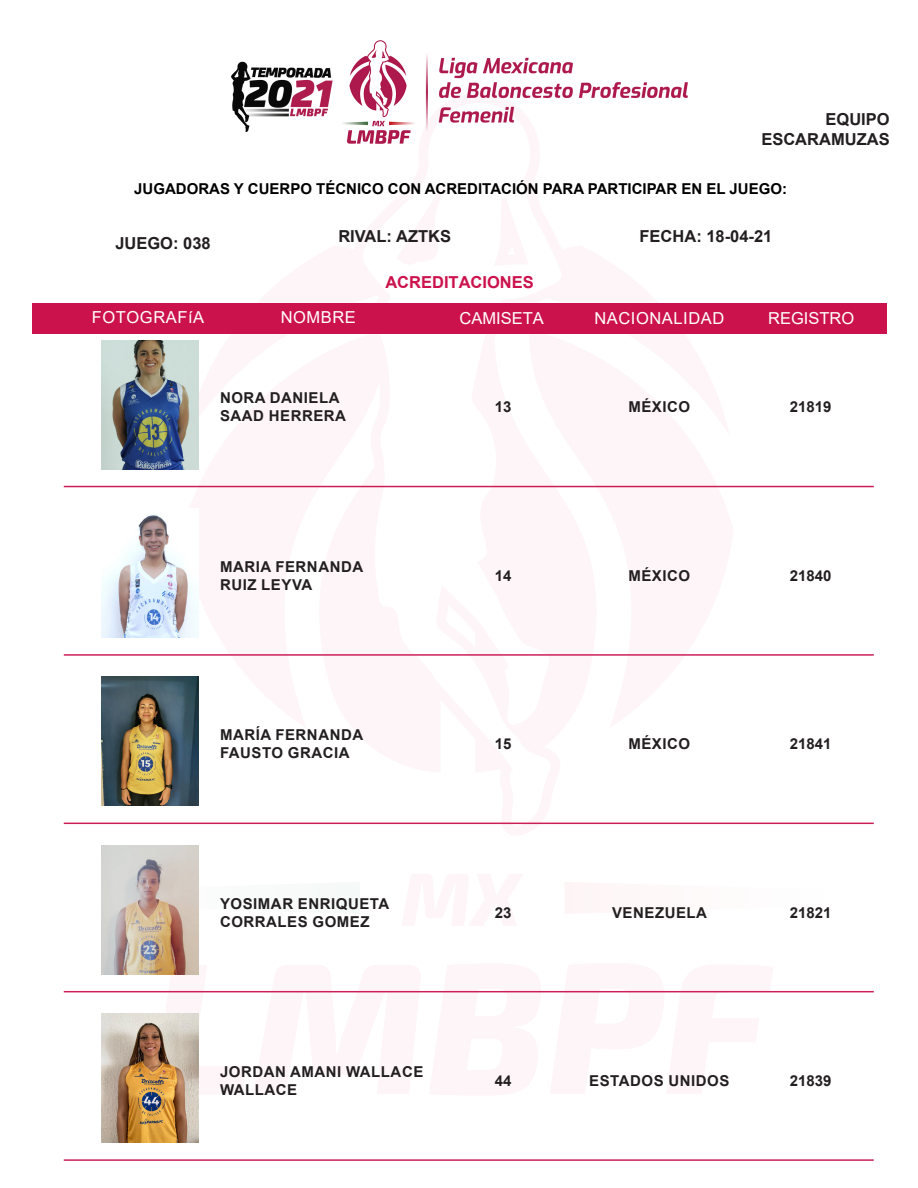
<style>
.page{position:relative;width:918px;height:1188px;background:#fff}
.page>*{position:absolute;margin:0;border:0;box-sizing:border-box;transform-origin:0 0}
.t1{font:700 16.5px/19.8px "Arial";color:#231f20;text-align:right}
.t2{font:16.5px "Arial";letter-spacing:.035em;color:#fff}
.t3{font:16.5px "Arial";color:#fff}
.t4{font:700 16.5px "Arial";color:#cc124c}
.t5{font:700 15px "Arial";letter-spacing:.035em;color:#231f20}
.t6{font:700 15px "Arial";color:#000}
</style>
<div class="page">
<svg style="left:146px;top:952px;width:639px;height:154px"></svg>
<svg style="left:101px;top:871px;width:98px;height:54px"></svg>
<svg style="left:360px;top:485px;width:204px;height:340px"></svg>
<div style="left:32px;top:303px;width:855px;height:31px;background:#cc124c"></div>
<img style="left:232px;top:40px;width:455px;height:104px">
<img style="left:102px;top:340px;width:96px;height:129px">
<hr style="left:64px;top:486px;width:810px;height:1px;background:#cc1f56">
<img style="left:102px;top:514px;width:96px;height:124px">
<hr style="left:64px;top:654px;width:810px;height:2px;background:#cc1f56">
<img style="left:102px;top:677px;width:96px;height:129px">
<hr style="left:64px;top:823px;width:810px;height:1px;background:#cc1f56">
<img style="left:102px;top:845px;width:96px;height:129px">
<hr style="left:64px;top:991px;width:810px;height:1px;background:#cc1f56">
<img style="left:102px;top:1014px;width:96px;height:129px">
<hr style="left:64px;top:1159px;width:810px;height:2px;background:#cc1f56">
<p class="t1" style="left:761px;top:110px;width:130px">EQUIPO<br>ESCARAMUZAS</p>
<p class="t6" style="left:134px;top:178px;width:654px">JUGADORAS Y CUERPO TÉCNICO CON ACREDITACIÓN PARA PARTICIPAR EN EL JUEGO:</p>
<p class="t1" style="left:115px;top:233px;width:97px">JUEGO: 038</p>
<p class="t1" style="left:338px;top:227px;width:114px">RIVAL: AZTKS</p>
<p class="t1" style="left:640px;top:227px;width:134px">FECHA: 18-04-21</p>
<p class="t4" style="left:385px;top:271px;width:150px">ACREDITACIONES</p>
<p class="t2" style="left:92px;top:306px;width:114px">FOTOGRAFíA</p>
<p class="t2" style="left:281px;top:306px;width:77px">NOMBRE</p>
<p class="t3" style="left:460px;top:307px;width:86px">CAMISETA</p>
<p class="t3" style="left:768px;top:307px;width:88px">REGISTRO</p>
<p class="t2" style="left:594px;top:307px;width:131px">NACIONALIDAD</p>
<p class="t5" style="left:220px;top:388px;width:121px">NORA DANIELA</p>
<p class="t5" style="left:220px;top:406px;width:128px">SAAD HERRERA</p>
<p class="t5" style="left:220px;top:556px;width:145px">MARIA FERNANDA</p>
<p class="t5" style="left:220px;top:574px;width:94px">RUIZ LEYVA</p>
<p class="t5" style="left:220px;top:724px;width:145px">MARÍA FERNANDA</p>
<p class="t5" style="left:220px;top:742px;width:131px">FAUSTO GRACIA</p>
<p class="t5" style="left:220px;top:893px;width:171px">YOSIMAR ENRIQUETA</p>
<p class="t5" style="left:220px;top:911px;width:151px">CORRALES GOMEZ</p>
<p class="t5" style="left:220px;top:1061px;width:205px">JORDAN AMANI WALLACE</p>
<p class="t5" style="left:220px;top:1079px;width:79px">WALLACE</p>
<p class="t5" style="left:495px;top:397px;width:18px">13</p>
<p class="t5" style="left:628px;top:397px;width:63px">MÉXICO</p>
<p class="t5" style="left:790px;top:397px;width:43px">21819</p>
<p class="t5" style="left:495px;top:565px;width:18px">14</p>
<p class="t5" style="left:628px;top:565px;width:63px">MÉXICO</p>
<p class="t5" style="left:790px;top:565px;width:43px">21840</p>
<p class="t5" style="left:495px;top:733px;width:18px">15</p>
<p class="t5" style="left:628px;top:733px;width:63px">MÉXICO</p>
<p class="t5" style="left:790px;top:733px;width:43px">21841</p>
<p class="t5" style="left:495px;top:902px;width:18px">23</p>
<p class="t5" style="left:612px;top:902px;width:97px">VENEZUELA</p>
<p class="t5" style="left:790px;top:902px;width:43px">21821</p>
<p class="t5" style="left:495px;top:1070px;width:18px">44</p>
<p class="t5" style="left:589px;top:1070px;width:142px">ESTADOS UNIDOS</p>
<p class="t5" style="left:790px;top:1070px;width:43px">21839</p>
</div>
